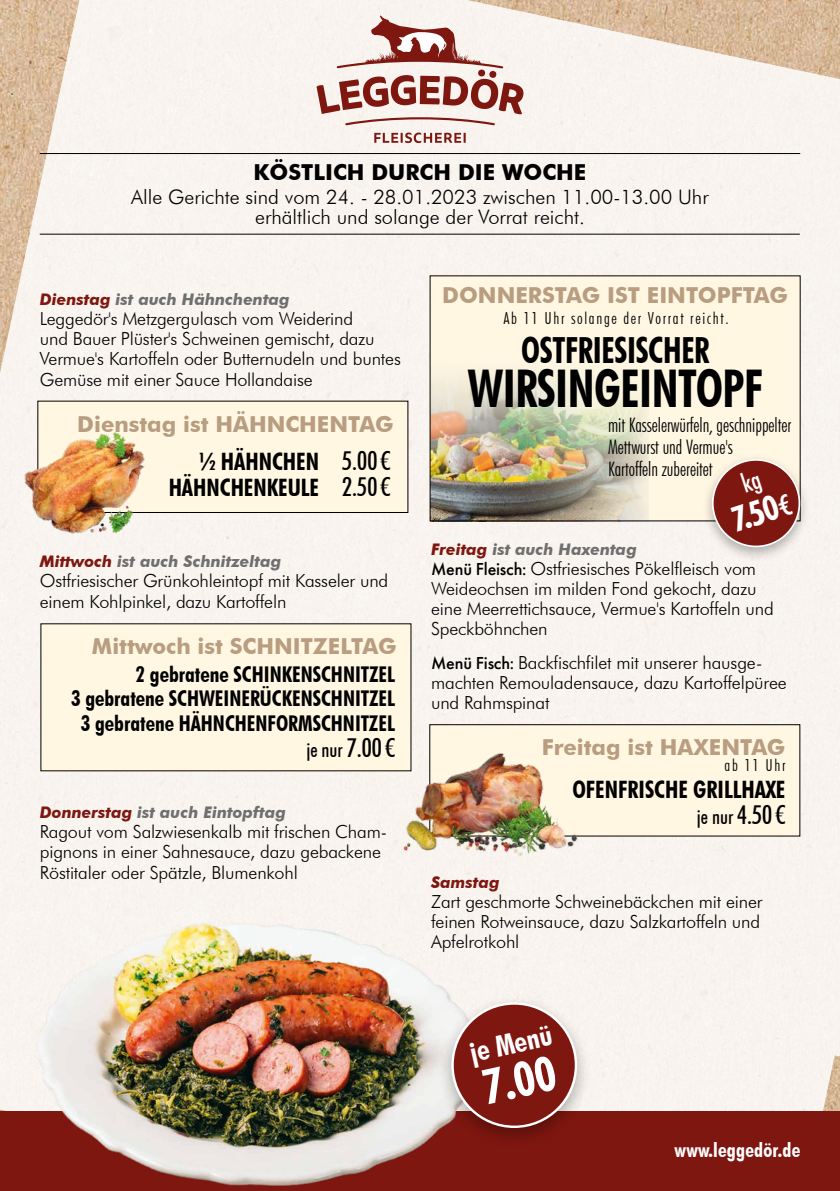
<style>
.page{position:relative;width:840px;height:1191px;background:#fff}
.page>*{position:absolute;margin:0;border:0;box-sizing:border-box;transform-origin:0 0}
.t1{font:700 condensed 52px "Futura BT";letter-spacing:-.01em;color:#000;scale:.93 1}
.t2{font:700 condensed 48.2px "Futura BT";color:#fff}
.t3{font:700 36.8px "Futura PT Cond";color:#fff}
.t4{font:700 condensed 36px "Futura BT";letter-spacing:-.01em;color:#000;scale:.93 1}
.t5{font:700 condensed 29px "Futura BT";color:#fff}
.t6{font:700 condensed 24px/26px "Futura BT";color:#000;text-align:right}
.t7{font:700 22px "Futura BT";color:#b89d80}
.t8{font:700 22px "Futura BT";color:#000}
.t9{font:700 condensed 21.6px/24.6px "Futura BT";color:#000;text-align:right}
.t10{font:300 20px/20px "Futura BT";color:#000;text-align:center}
.t11{font:300 condensed 20px/22px "Futura BT";color:#000;scale:.93 1}
.t12{font:500 condensed 20px "Futura BT";color:#000}
.t13{font:700 condensed 20px "Futura BT";letter-spacing:.01em;color:#fff}
.t14{font:300 18px/20px "Futura BT";letter-spacing:-.01em;color:#000}
.t15{font:300 condensed 16.6px "Futura BT";letter-spacing:.1em;color:#000}
.t16{font:italic 700 16px "Futura BT";color:#706f6f}
.t17{font:italic 700 16px "Futura BT";color:#7e1710}
.s1{color:#7e1710}
.s2{font-weight:500;font-size:26px}
.s3{font-size:26px}
.s4{font-weight:500;font-size:30.8px}
.s5{font-family:"Futura PT";font-weight:500}
</style>
<div class="page">
<div style="left:0;top:0;width:839px;height:1111px;background:#f8f4ef"></div>
<svg style="left:316px;top:16px;width:208px;height:127px"></svg>
<hr style="left:40px;top:153px;width:759px;height:1px;background:#000">
<hr style="left:40px;top:234px;width:759px;height:1px;background:#000">
<div style="left:0;top:1111px;width:839px;height:80px;background:#7e1710"></div>
<div style="left:428px;top:723px;width:372px;height:114px;background:#fff7e2"></div>
<img style="left:396px;top:738px;width:186px;height:122px">
<div style="left:37px;top:400px;width:371px;height:113px;background:#fff7e2"></div>
<img style="left:0;top:432px;width:152px;height:110px">
<div style="left:40px;top:623px;width:372px;height:149px;background:#fff7e2"></div>
<img style="left:24px;top:860px;width:566px;height:326px">
<div style="left:437px;top:995px;width:154px;height:154px;background:#000;opacity:.3"></div>
<div style="left:452px;top:1003px;width:123px;height:123px;background:#7e1710;border-radius:50%"></div>
<div style="left:451px;top:1002px;width:126px;height:126px;border:2px solid #fff;border-radius:50%"></div>
<img style="left:429px;top:275px;width:371px;height:247px">
<div style="left:701px;top:453px;width:109px;height:110px;background:#000;opacity:.3"></div>
<svg style="left:707px;top:454px;width:97px;height:98px;background:#aa6b62"></svg>
<p class="t8" style="left:253px;top:158px;width:334px">KÖSTLICH DURCH DIE WOCHE</p>
<p class="t10" style="left:131px;top:186px;width:578px">Alle Gerichte sind vom 24. - 28.01.2023 zwischen 11.00-13.00 Uhr erhältlich und solange der Vorrat reicht.</p>
<p class="t16" style="left:40px;top:289px;width:251px"><span class="s1">Dienstag</span> ist auch Hähnchentag</p>
<p class="t14" style="left:40px;top:308px;width:362px;line-height:20.6px">Leggedör's Metzgergulasch vom Weiderind<br>und Bauer Plüster's Schweinen gemischt, dazu Vermue's Kartoffeln oder Butternudeln und buntes Gemüse mit einer Sauce Hollandaise</p>
<p class="t7" style="left:77px;top:410px;width:317px">Dienstag ist HÄHNCHENTAG</p>
<h3 class="t6" style="left:169px;top:448px;width:223px">½ HÄHNCHEN <span class="s2">5.00€<br></span>HÄHNCHENKEULE <span class="s2">2.50€</span></h3>
<p class="t16" style="left:40px;top:551px;width:243px"><span class="s1">Mittwoch</span> ist auch Schnitzeltag</p>
<p class="t14" style="left:40px;top:569px;width:350px;line-height:21.6px">Ostfriesischer Grünkohleintopf mit Kasseler und einem Kohlpinkel, dazu Kartoffeln</p>
<p class="t7" style="left:92px;top:633px;width:306px">Mittwoch ist SCHNITZELTAG</p>
<p class="t9" style="left:71px;top:661px;width:325px">2 gebratene SCHINKENSCHNITZEL<br>3 gebratene SCHWEINERÜCKENSCHNITZEL<br>3 gebratene HÄHNCHENFORMSCHNITZEL</p>
<p class="t12" style="left:306px;top:738px;width:90px">je nur <span class="s3">7.00€</span></p>
<p class="t16" style="left:40px;top:802px;width:247px"><span class="s1">Donnerstag</span> ist auch Eintopftag</p>
<p class="t14" style="left:40px;top:821px;width:348px;line-height:20.8px">Ragout vom Salzwiesenkalb mit frischen Cham&shy;pignons in einer Sahnesauce, dazu gebackene<br>Röstitaler oder Spätzle, Blumenkohl</p>
<p class="t7" style="left:442px;top:282px;width:347px">DONNERSTAG IST EINTOPFTAG</p>
<p class="t15" style="left:503px;top:308px;width:227px">Ab 11 Uhr solange der Vorrat reicht.</p>
<h3 class="t4" style="left:521px;top:329px;width:204px">OSTFRIESISCHER</h3>
<h1 class="t1" style="left:467px;top:357px;width:318px">WIRSINGEINTOPF</h1>
<p class="t11" style="left:607px;top:413px;width:198px">mit Kasselerwürfeln, geschnippelter<br>Mettwurst und Vermue's<br>Kartoffeln zubereitet</p>
<h3 class="t3" style="left:725px;top:500px;width:61px;rotate:-18deg">7.50<span class="s4">€</span></h3>
<p class="t16" style="left:431px;top:539px;width:207px"><span class="s1">Freitag</span> ist auch Haxentag</p>
<p class="t14" style="left:431px;top:558px;width:344px"><span class="s5">Menü Fleisch:</span> Ostfriesisches Pökelfleisch vom Weideochsen im milden Fond gekocht, dazu eine Meerrettichsauce, Vermue's Kartoffeln und Speckböhnchen</p>
<p class="t14" style="left:431px;top:652px;width:357px"><span class="s5">Menü Fisch:</span> Backfischfilet mit unserer hausge&shy;machten Remouladensauce, dazu Kartoffelpüree und Rahmspinat</p>
<p class="t7" style="left:541px;top:734px;width:245px">Freitag ist HAXENTAG</p>
<h3 class="t6" style="left:572px;top:775px;width:214px">OFENFRISCHE GRILLHAXE</h3>
<p class="t12" style="left:696px;top:804px;width:90px">je nur <span class="s3">4.50€</span></p>
<p class="t15" style="left:724px;top:755px;width:62px">ab 11 Uhr</p>
<p class="t17" style="left:431px;top:872px;width:70px">Samstag</p>
<p class="t14" style="left:431px;top:891px;width:333px">Zart geschmorte Schweinebäckchen mit einer feinen Rotweinsauce, dazu Salzkartoffeln und<br>Apfelrotkohl</p>
<h3 class="t5" style="left:466px;top:1035px;width:85px;rotate:-12deg">je Menü</h3>
<h2 class="t2" style="left:476px;top:1059px;width:76px;rotate:-13deg">7.00</h2>
<p class="t13" style="left:674px;top:1138px;width:127px">www.leggedör.de</p>
</div>
